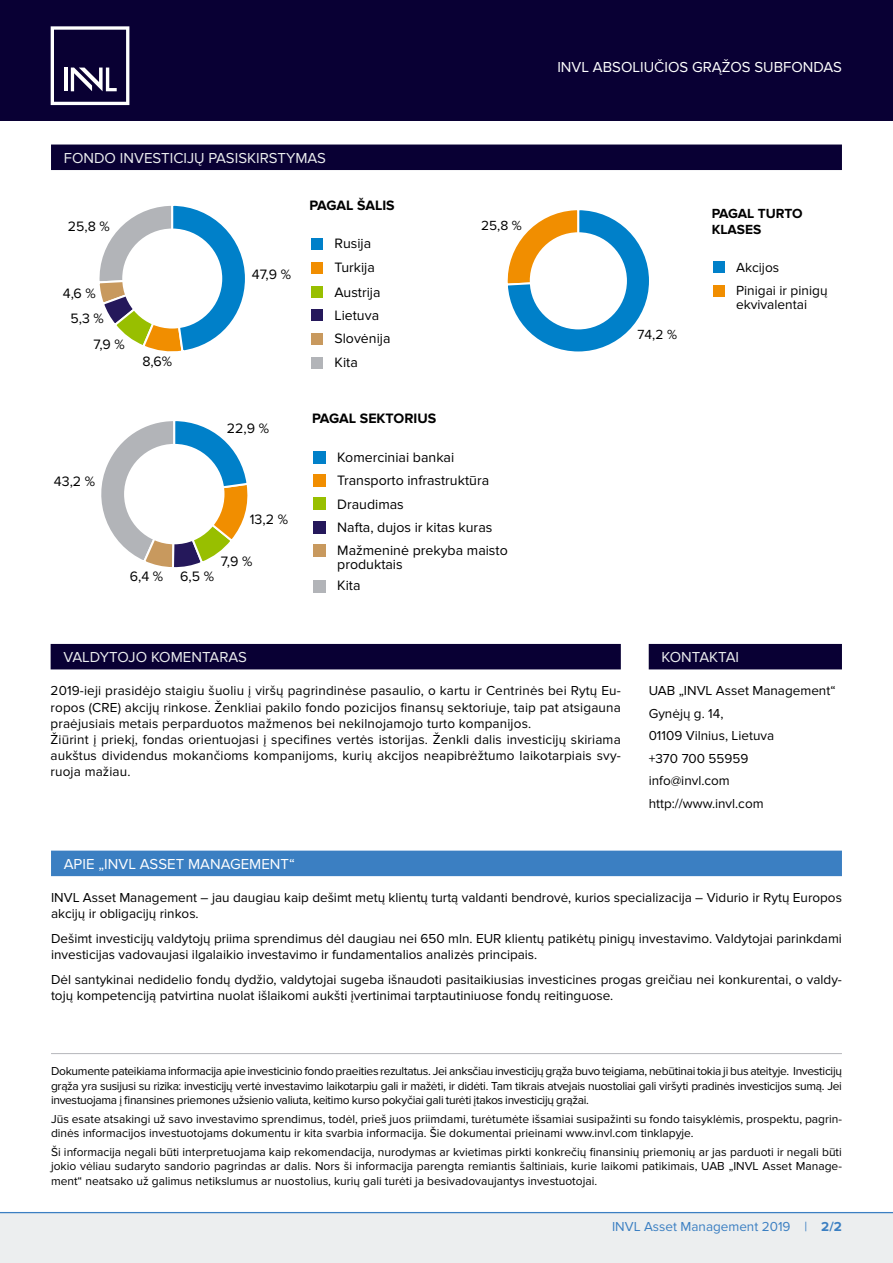
<style>
.page{position:relative;width:893px;height:1263px;background:#fff}
.page>*{position:absolute;margin:0;border:0;box-sizing:border-box;transform-origin:0 0}
.antraste_4_-_MĖLYNA{font:15px "Proxima Nova";color:#eceeef}
.antraste_3_-_ŽYDRA{font:15px "Proxima Nova";color:#fff}
.t1{font:14.1px/23.4px "Proxima Nova";color:#000}
.t2{font:700 14.1px "Proxima Nova";color:#000}
.t3{font:13.65px/14.4px "Proxima Nova";color:#000}
.t4{font:700 13.65px/16.5px "Proxima Nova";color:#000}
.textas_justify{font:13.5px/16.2px "Proxima Nova";color:#000}
.t5{font:13.5px "Proxima Nova";color:#3b7fc2}
.textas_justify-2{font:12px/14.4px "Proxima Nova";color:#000;text-align:justify}
.s1{font-weight:700}
</style>
<div class="page">
<div style="left:0;top:0;width:893px;height:120px;background:#090034"></div>
<div style="left:0;top:1212px;width:893px;height:51px;background:#eceeef"></div>
<hr style="left:0;top:1212px;width:893px;height:1px;background:#3b7fc2">
<svg style="left:51px;top:26px;width:78px;height:79px"></svg>
<svg style="left:507px;top:210px;width:142px;height:142px"></svg>
<div style="left:530px;top:232px;width:97px;height:97px;background:#fff;border-radius:50%"></div>
<div style="left:713px;top:262px;width:11px;height:11px;background:#0080c9"></div>
<div style="left:713px;top:285px;width:11px;height:11px;background:#f18e00"></div>
<div style="left:51px;top:145px;width:791px;height:25px;background:#090034"></div>
<div style="left:51px;top:644px;width:570px;height:25px;background:#090034"></div>
<div style="left:649px;top:644px;width:193px;height:25px;background:#090034"></div>
<hr style="left:51px;top:1053px;width:791px;height:1px;background:#b6b7bb">
<svg style="left:101px;top:421px;width:147px;height:147px"></svg>
<div style="left:124px;top:444px;width:100px;height:100px;background:#fff;border-radius:50%"></div>
<div style="left:313px;top:451px;width:12px;height:12px;background:#0080c9"></div>
<div style="left:313px;top:474px;width:12px;height:13px;background:#f18e00"></div>
<div style="left:313px;top:498px;width:12px;height:12px;background:#98bf00"></div>
<div style="left:313px;top:521px;width:12px;height:12px;background:#25185b"></div>
<div style="left:313px;top:544px;width:12px;height:12px;background:#c8995e"></div>
<div style="left:313px;top:580px;width:12px;height:12px;background:#b2b4b8"></div>
<svg style="left:99px;top:205px;width:146px;height:147px"></svg>
<div style="left:122px;top:229px;width:100px;height:100px;background:#fff;border-radius:50%"></div>
<div style="left:311px;top:238px;width:12px;height:12px;background:#0080c9"></div>
<div style="left:311px;top:262px;width:12px;height:12px;background:#f18e00"></div>
<div style="left:311px;top:286px;width:12px;height:12px;background:#98bf00"></div>
<div style="left:311px;top:309px;width:12px;height:12px;background:#25185b"></div>
<div style="left:311px;top:333px;width:12px;height:12px;background:#c8995e"></div>
<div style="left:311px;top:357px;width:12px;height:12px;background:#b2b4b8"></div>
<div style="left:51px;top:851px;width:791px;height:25px;background:#3b7fc2"></div>
<p class="antraste_4_-_MĖLYNA" style="left:64px;top:149px;width:264px">FONDO INVESTICIJŲ PASISKIRSTYMAS</p>
<p class="t1" style="left:68px;top:215px;width:43px">25,8 %</p>
<p class="t1" style="left:63px;top:282px;width:34px">4,6 %</p>
<p class="t1" style="left:71px;top:307px;width:35px">5,3 %</p>
<p class="t1" style="left:94px;top:333px;width:33px">7,9 %</p>
<p class="t1" style="left:142px;top:350px;width:31px">8,6%</p>
<p class="t1" style="left:54px;top:470px;width:43px">43,2 %</p>
<p class="t1" style="left:252px;top:263px;width:41px">47,9 %</p>
<p class="t1" style="left:227px;top:417px;width:44px">22,9 %</p>
<p class="t1" style="left:250px;top:507px;width:40px">13,2 %</p>
<p class="t1" style="left:221px;top:550px;width:33px">7,9 %</p>
<p class="t1" style="left:130px;top:565px;width:86px">6,4 % 6,5 %</p>
<p class="t2" style="left:309px;top:197px;width:87px">PAGAL ŠALIS</p>
<p class="t1" style="left:335px;top:232px;width:38px">Rusija</p>
<p class="t1" style="left:335px;top:256px;width:42px">Turkija</p>
<p class="t1" style="left:335px;top:281px;width:48px">Austrija</p>
<p class="t1" style="left:335px;top:304px;width:46px">Lietuva</p>
<p class="t1" style="left:335px;top:327px;width:57px">Slovėnija<br>Kita</p>
<p class="t2" style="left:312px;top:410px;width:126px">PAGAL SEKTORIUS</p>
<p class="t1" style="left:337px;top:446px;width:119px">Komerciniai bankai</p>
<p class="t3" style="left:481px;top:218px;width:42px">25,8 %</p>
<p class="t1" style="left:337px;top:469px;width:153px">Transporto infrastruktūra<br>Draudimas</p>
<p class="t1" style="left:337px;top:515px;width:157px">Nafta, dujos ir kitas kuras</p>
<p class="t1" style="left:337px;top:543px;width:172px;line-height:14.9px">Mažmeninė prekyba maisto produktais</p>
<p class="t1" style="left:337px;top:574px;width:25px">Kita</p>
<p class="antraste_3_-_ŽYDRA" style="left:557px;top:58px;width:286px">INVL ABSOLIUČIOS GRĄŽOS SUBFONDAS</p>
<p class="t4" style="left:712px;top:205px;width:93px">PAGAL TURTO<br>KLASES</p>
<p class="t3" style="left:736px;top:260px;width:45px">Akcijos</p>
<p class="t3" style="left:638px;top:327px;width:41px">74,2 %</p>
<p class="t3" style="left:736px;top:283px;width:93px">Pinigai ir pinigų ekvivalentai</p>
<p class="antraste_4_-_MĖLYNA" style="left:63px;top:649px;width:185px">VALDYTOJO KOMENTARAS</p>
<p class="textas_justify" style="left:51px;top:683px;width:572px;text-align:justify">2019-ieji prasidėjo staigiu šuoliu į viršų pagrindinėse pasaulio, o kartu ir Centrinės bei Rytų Eu&shy;ropos (CRE) akcijų rinkose. Ženkliai pakilo fondo pozicijos finansų sektoriuje, taip pat atsigauna praėjusiais metais perparduotos mažmenos bei nekilnojamojo turto kompanijos.</p>
<p class="textas_justify" style="left:51px;top:732px;width:572px;text-align:justify">Žiūrint į priekį, fondas orientuojasi į specifines vertės istorijas. Ženkli dalis investicijų skiriama aukštus dividendus mokančioms kompanijoms, kurių akcijos neapibrėžtumo laikotarpiais svy&shy;ruoja mažiau.</p>
<p class="antraste_4_-_MĖLYNA" style="left:661px;top:649px;width:79px">KONTAKTAI</p>
<p class="textas_justify" style="left:649px;top:683px;width:188px">UAB „INVL Asset Management“</p>
<p class="textas_justify" style="left:649px;top:705px;width:76px">Gynėjų g. 14,</p>
<p class="textas_justify" style="left:649px;top:728px;width:127px">01109 Vilnius, Lietuva</p>
<p class="textas_justify" style="left:649px;top:750px;width:101px">+370 700 55959</p>
<p class="textas_justify" style="left:649px;top:773px;width:83px">info@invl.com</p>
<p class="textas_justify" style="left:649px;top:795px;width:116px">http://www.invl.com</p>
<p class="antraste_3_-_ŽYDRA" style="left:64px;top:855px;width:233px">APIE „INVL ASSET MANAGEMENT“</p>
<p class="textas_justify" style="left:51px;top:890px;width:792px">INVL Asset Management – jau daugiau kaip dešimt metų klientų turtą valdanti bendrovė, kurios specializacija – Vidurio ir Rytų Europos akcijų ir obligacijų rinkos.</p>
<p class="textas_justify" style="left:51px;top:931px;width:792px">Dešimt investicijų valdytojų priima sprendimus dėl daugiau nei 650 mln. EUR klientų patikėtų pinigų investavimo. Valdytojai parinkdami investicijas vadovaujasi ilgalaikio investavimo ir fundamentalios analizės principais.</p>
<p class="textas_justify" style="left:51px;top:971px;width:792px">Dėl santykinai nedidelio fondų dydžio, valdytojai sugeba išnaudoti pasitaikiusias investicines progas greičiau nei konkurentai, o valdy&shy;tojų kompetenciją patvirtina nuolat išlaikomi aukšti įvertinimai tarptautiniuose fondų reitinguose.</p>
<p class="textas_justify-2" style="left:51px;top:1064px;width:792px">Dokumente pateikiama informacija apie investicinio fondo praeities rezultatus. Jei anksčiau investicijų grąža buvo teigiama, nebūtinai tokia ji bus ateityje. Investicijų grąža yra susijusi su rizika: investicijų vertė investavimo laikotarpiu gali ir mažėti, ir didėti. Tam tikrais atvejais nuostoliai gali viršyti pradinės investicijos sumą. Jei investuojama į finansines priemones užsienio valiuta, keitimo kurso pokyčiai gali turėti įtakos investicijų grąžai.</p>
<p class="textas_justify-2" style="left:51px;top:1112px;width:792px">Jūs esate atsakingi už savo investavimo sprendimus, todėl, prieš juos priimdami, turėtumėte išsamiai susipažinti su fondo taisyklėmis, prospektu, pagrin&shy;dinės informacijos investuotojams dokumentu ir kita svarbia informacija. Šie dokumentai prieinami www.invl.com tinklapyje.</p>
<p class="textas_justify-2" style="left:51px;top:1145px;width:792px">Ši informacija negali būti interpretuojama kaip rekomendacija, nurodymas ar kvietimas pirkti konkrečių finansinių priemonių ar jas parduoti ir negali būti jokio vėliau sudaryto sandorio pagrindas ar dalis. Nors ši informacija parengta remiantis šaltiniais, kurie laikomi patikimais, UAB „INVL Asset Manage&shy;ment“ neatsako už galimus netikslumus ar nuostolius, kurių gali turėti ja besivadovaujantys investuotojai.</p>
<p class="t5" style="left:612px;top:1219px;width:231px">INVL Asset Management 2019 | <span class="s1">2/2</span></p>
</div>
